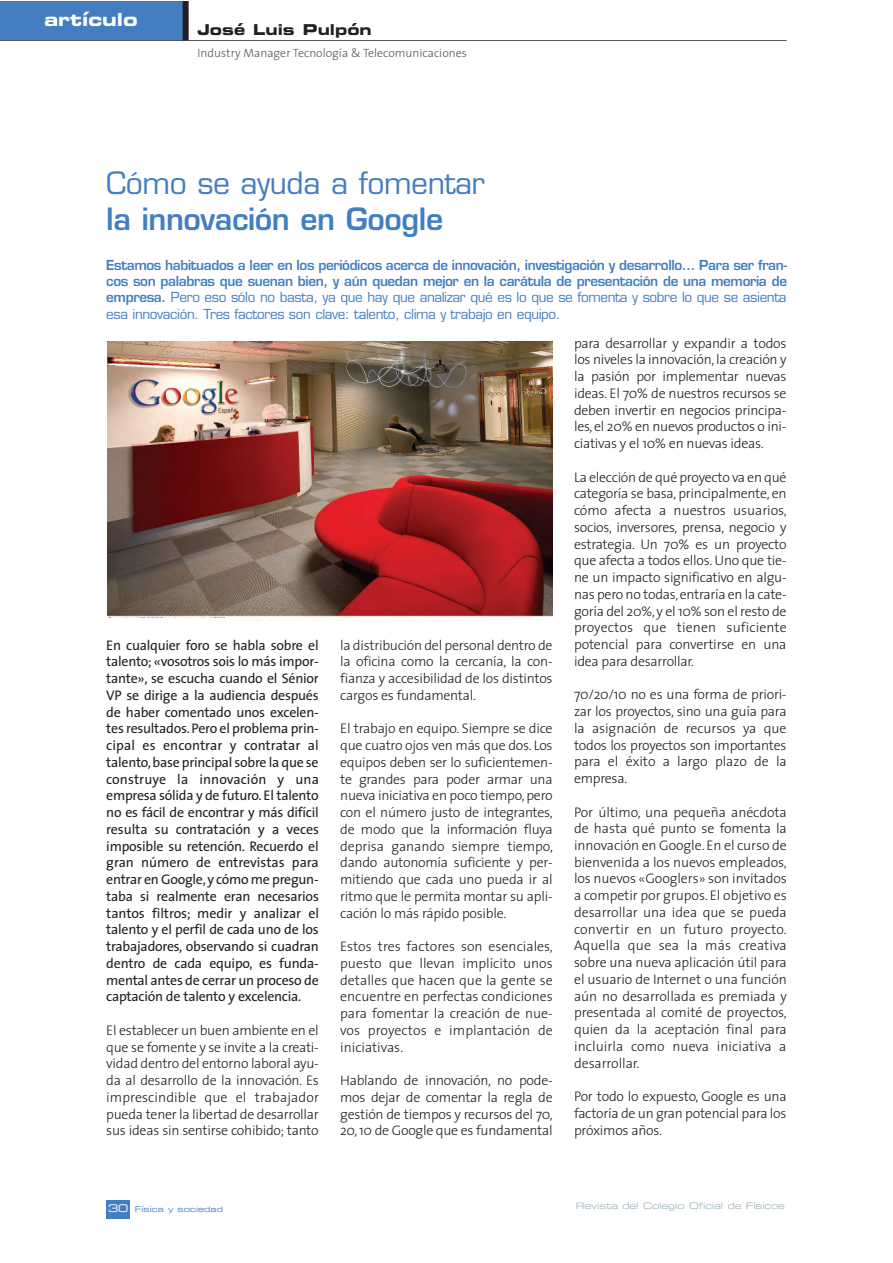
<style>
.page{position:relative;width:893px;height:1263px;background:#fff}
.page>*{position:absolute;margin:0;border:0;box-sizing:border-box;transform-origin:0 0}
.t1{font:30px "Eurostile";letter-spacing:-.015em;color:#437ec1}
.t2{font:600 30px "Eurostile";letter-spacing:-.015em;color:#437ec1}
.t3{font:18px "Eurostile Bold Extended Two";color:#fff}
.t4{font:15px "Eurostile Bold Extended Two";color:#231f20}
.t5{font:300 13.95px/16.8px "The Sans";letter-spacing:-.02em;color:#231f20;text-align:justify}
.t6{font:13.95px/16.8px "The Sans";letter-spacing:-.02em;color:#231f20;text-align:justify}
.t7{font:600 13.5px/16.2px "Eurostile";letter-spacing:-.03em;color:#437ec1;text-align:justify}
.t8{font:300 12px "The Sans";color:#57585a}
.t9{font:9px "Eurostile Extended Two";letter-spacing:-.02em;color:#a7b6be}
.t10{font:7.95px "Eurostile Extended Two";color:#437ec1}
.s1{font-weight:400}
.s2{font-size:10.5px;color:#fff}
</style>
<div class="page">
<div style="left:107px;top:1200px;width:23px;height:19px;background:#437ec1"></div>
<div style="left:0;top:1px;width:186px;height:39px;background:#437ec1"></div>
<hr style="left:0;top:40px;width:787px;height:1px;background:#57585a">
<div style="left:183px;top:1px;width:6px;height:39px;background:#231f20"></div>
<img style="left:108px;top:341px;width:445px;height:280px">
<div style="left:96px;top:618px;width:138px;height:6px;background:#fff"></div>
<p class="t3" style="left:45px;top:13px;width:95px">artículo</p>
<p class="t4" style="left:197px;top:25px;width:176px">José Luis Pulpón</p>
<p class="t8" style="left:197px;top:48px;width:271px">Industry Manager Tecnología &amp; Telecomunicaciones</p>
<h1 class="t1" style="left:106px;top:171px;width:380px">Cómo se ayuda a fomentar</h1>
<h1 class="t2" style="left:106px;top:207px;width:338px">la innovación en Google</h1>
<p class="t7" style="left:106px;top:258px;width:682px">Estamos habituados a leer en los periódicos acerca de innovación, investigación y desarrollo… Para ser fran&shy;cos son palabras que suenan bien, y aún quedan mejor en la carátula de presentación de una memoria de empresa. <span class="s1">Pero eso sólo no basta, ya que hay que analizar qué es lo que se fomenta y sobre lo que se asienta esa innovación. Tres factores son clave: talento, clima y trabajo en equipo.</span></p>
<p class="t6" style="left:106px;top:638px;width:214px">En cualquier foro se habla sobre el talento; «vosotros sois lo más impor&shy;tante», se escucha cuando el Sénior VP se dirige a la audiencia después de haber comentado unos excelen&shy;tes resultados. Pero el problema prin&shy;cipal es encontrar y contratar al talento,base principal sobre la que se construye la innovación y una empresa sólida y de futuro. El talento no es fácil de encontrar y más difícil resulta su contratación y a veces imposible su retención. Recuerdo el gran número de entrevistas para entrar en Google,y cómo me pregun&shy;taba si realmente eran necesarios tantos filtros; medir y analizar el talento y el perfil de cada uno de los trabajadores, observando si cuadran dentro de cada equipo, es funda&shy;mental antes de cerrar un proceso de captación de talento y excelencia.</p>
<p class="t5" style="left:106px;top:1023px;width:214px">El establecer un buen ambiente en el que se fomente y se invite a la creati&shy;vidad dentro del entorno laboral ayu&shy;da al desarrollo de la innovación. Es imprescindible que el trabajador pueda tener la libertad de desarrollar sus ideas sin sentirse cohibido; tanto</p>
<p class="t5" style="left:340px;top:638px;width:214px">la distribución del personal dentro de la oficina como la cercanía, la con&shy;fianza y accesibilidad de los distintos cargos es fundamental.</p>
<p class="t5" style="left:340px;top:722px;width:214px">El trabajo en equipo. Siempre se dice que cuatro ojos ven más que dos. Los equipos deben ser lo suficientemen&shy;te grandes para poder armar una nueva iniciativa en poco tiempo, pero con el número justo de integrantes, de modo que la información fluya deprisa ganando siempre tiempo, dando autonomía suficiente y per&shy;mitiendo que cada uno pueda ir al ritmo que le permita montar su apli&shy;cación lo más rápido posible.</p>
<p class="t5" style="left:340px;top:939px;width:214px">Estos tres factores son esenciales, puesto que llevan implícito unos detalles que hacen que la gente se encuentre en perfectas condiciones para fomentar la creación de nue&shy;vos proyectos e implantación de iniciativas.</p>
<p class="t5" style="left:340px;top:1073px;width:214px">Hablando de innovación, no pode&shy;mos dejar de comentar la regla de gestión de tiempos y recursos del 70, 20, 10 de Google que es fundamental</p>
<p class="t5" style="left:574px;top:336px;width:214px">para desarrollar y expandir a todos los niveles la innovación, la creación y la pasión por implementar nuevas ideas. El 70% de nuestros recursos se deben invertir en negocios principa&shy;les, el 20% en nuevos productos o ini&shy;ciativas y el 10% en nuevas ideas.</p>
<p class="t5" style="left:574px;top:470px;width:214px">La elección de qué proyecto va en qué categoría se basa, principalmente, en cómo afecta a nuestros usuarios, socios, inversores, prensa, negocio y estrategia. Un 70% es un proyecto que afecta a todos ellos. Uno que tie&shy;ne un impacto significativo en algu&shy;nas pero no todas, entraría en la cate&shy;goría del 20%, y el 10% son el resto de proyectos que tienen suficiente potencial para convertirse en una idea para desarrollar.</p>
<p class="t5" style="left:574px;top:688px;width:214px">70/20/10 no es una forma de priori&shy;zar los proyectos, sino una guía para la asignación de recursos ya que todos los proyectos son importantes para el éxito a largo plazo de la empresa.</p>
<p class="t5" style="left:574px;top:805px;width:214px">Por último, una pequeña anécdota de hasta qué punto se fomenta la innovación en Google. En el curso de bienvenida a los nuevos empleados, los nuevos «Googlers» son invitados a competir por grupos. El objetivo es desarrollar una idea que se pueda convertir en un futuro proyecto.<br>Aquella que sea la más creativa sobre una nueva aplicación útil para el usuario de Internet o una función aún no desarrollada es premiada y presentada al comité de proyectos, quien da la aceptación final para incluirla como nueva iniciativa a desarrollar.</p>
<p class="t5" style="left:574px;top:1089px;width:214px">Por todo lo expuesto, Google es una factoría de un gran potencial para los próximos años.</p>
<p class="t10" style="left:108px;top:1206px;width:116px"><span class="s2">30</span> Física y sociedad</p>
<p class="t9" style="left:576px;top:1202px;width:211px">Revista del Colegio Oficial de Físicos</p>
</div>
